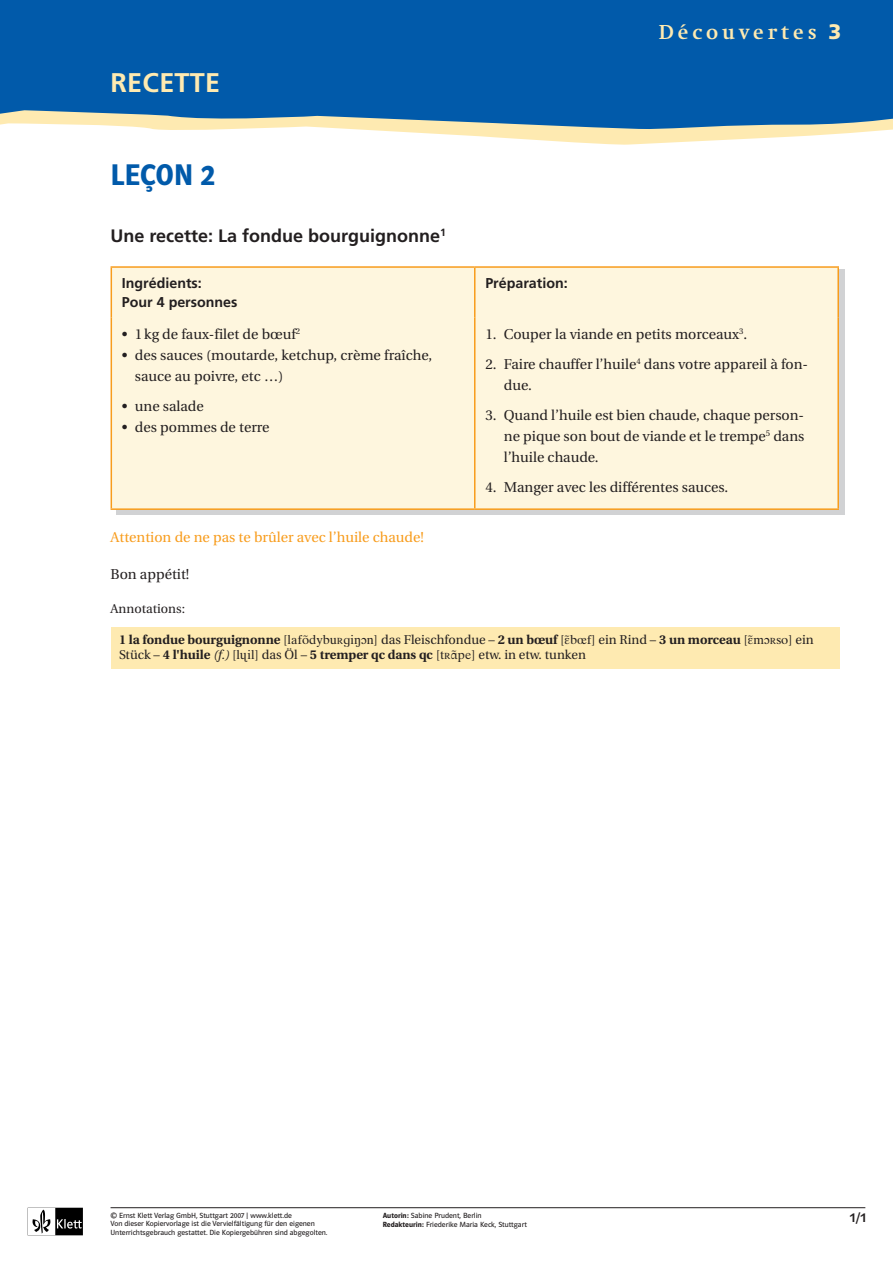
<style>
.page{position:relative;width:893px;height:1263px;background:#fff}
.page>*{position:absolute;margin:0;border:0;box-sizing:border-box;transform-origin:0 0}
.Titel_Lektion{font:30px "Polo ST11 K Hfett";color:#015aaa}
.Titel_generell{font:700 27px "Frutiger";letter-spacing:.01em;color:#feeab1}
.Text_nicht_am_Raster{font:700 21px "Swift EF";letter-spacing:.2em;color:#feeab1}
.Headline_12pt{font:700 18px "Frutiger";color:#231f20}
.Text_nicht_am_Raster-2{font:14.25px/21px "Utopia";color:#231f20}
.Headline_12pt-2{font:14.25px "Utopia";color:#f89c1c}
.Text_nicht_am_Raster-3{font:700 14.25px "Frutiger";color:#231f20}
.Text{font:14.25px "Utopia";color:#231f20}
.t1{font:13.5px "Polo ST11 K Krftg";color:#231f20}
.Fußnoten{font:12.75px/15.3px "Utopia";color:#231f20}
.t2{font:7.5px/8.9px "Polo ST11 K Buch";color:#231f20}
.s1{font-family:"Frutiger";font-weight:900}
.s2{font-weight:700}
.s3{font-family:"Phonet A"}
.s4{font-style:italic}
.s5{font-family:"Polo ST11 K Hfett"}
</style>
<div class="page">
<svg style="left:32px;top:1208px;width:51px;height:27px"></svg>
<hr style="left:111px;top:1207px;width:754px;height:1px;background:#231f20">
<svg style="left:153px;top:129px;width:740px;height:16px"></svg>
<div style="left:0;top:0;width:893px;height:129px;background:#015aaa"></div>
<div style="left:116px;top:269px;width:728px;height:245px;background:#d1d2d4"></div>
<div style="left:112px;top:627px;width:728px;height:42px;background:#feeab1"></div>
<div style="left:112px;top:268px;width:725px;height:240px;background:#fef6de"></div>
<hr style="left:111px;top:266px;width:364px;height:2px;background:#f89c1c">
<hr style="left:111px;top:268px;width:1px;height:50px;background:#f89c1c">
<hr style="left:475px;top:266px;width:364px;height:2px;background:#f89c1c">
<hr style="left:474px;top:268px;width:1px;height:50px;background:#f89c1c">
<hr style="left:837px;top:268px;width:2px;height:50px;background:#f89c1c">
<hr style="left:111px;top:318px;width:1px;height:190px;background:#f89c1c">
<hr style="left:474px;top:318px;width:1px;height:190px;background:#f89c1c">
<hr style="left:837px;top:318px;width:2px;height:190px;background:#f89c1c">
<hr style="left:111px;top:508px;width:364px;height:2px;background:#f89c1c">
<hr style="left:475px;top:508px;width:364px;height:2px;background:#f89c1c">
<p class="Titel_generell" style="left:111px;top:66px;width:111px">RECETTE</p>
<p class="Titel_Lektion" style="left:111px;top:158px;width:106px">LEÇON 2</p>
<p class="Headline_12pt" style="left:111px;top:225px;width:337px">Une recette: La fondue bourguignonne<sup>1</sup></p>
<p class="Text_nicht_am_Raster-3" style="left:122px;top:275px;width:81px">Ingrédients:</p>
<p class="Text_nicht_am_Raster-3" style="left:122px;top:294px;width:117px">Pour 4 personnes</p>
<p class="Text_nicht_am_Raster-2" style="left:122px;top:324px;width:180px">• 1 kg de faux-filet de bœuf<sup>2</sup></p>
<p class="Text_nicht_am_Raster-2" style="left:135px;top:345px;width:299px;text-indent:-13px">• des sauces (moutarde, ketchup, crème fraîche, sauce au poivre, etc …)</p>
<p class="Text_nicht_am_Raster-2" style="left:122px;top:396px;width:83px">• une salade</p>
<p class="Text_nicht_am_Raster-2" style="left:122px;top:417px;width:149px">• des pommes de terre</p>
<p class="Text_nicht_am_Raster" style="left:659px;top:21px;width:184px">Découvertes <span class="s1">3</span></p>
<p class="Text_nicht_am_Raster-3" style="left:485px;top:275px;width:84px">Préparation:</p>
<p class="Text_nicht_am_Raster-2" style="left:485px;top:324px;width:263px">1. Couper la viande en petits morceaux<sup>3</sup>.</p>
<p class="Text_nicht_am_Raster-2" style="left:504px;top:354px;width:306px;text-indent:-18px">2. Faire chauffer l’huile<sup>4</sup> dans votre appareil à fon&shy;due.</p>
<p class="Text_nicht_am_Raster-2" style="left:504px;top:405px;width:302px;text-align:justify;text-indent:-18px">3. Quand l’huile est bien chaude, chaque person&shy;ne pique son bout de viande et le trempe<sup>5</sup> dans l’huile chaude.</p>
<p class="Text_nicht_am_Raster-2" style="left:485px;top:477px;width:244px">4. Manger avec les différentes sauces.</p>
<p class="Headline_12pt-2" style="left:111px;top:529px;width:315px">Attention de ne pas te brûler avec l’huile chaude!</p>
<p class="Text" style="left:111px;top:566px;width:80px">Bon appétit!</p>
<p class="Fußnoten" style="left:111px;top:601px;width:76px">Annotations:</p>
<p class="Fußnoten" style="left:119px;top:632px;width:696px"><span class="s2">1 la fondue bourguignonne</span> [<span class="s3">lafPdybu6GiNCn</span>] das Fleischfondue – <span class="s2">2 un bœuf</span> [<span class="s3">5bqf</span>] ein Rind – <span class="s2">3 un morceau</span> [<span class="s3">5mC6so</span>] ein<br>Stück – <span class="s2">4 l'huile</span> <span class="s4">(f.)</span> [<span class="s3">lYil</span>] das Öl – <span class="s2">5 tremper qc dans qc</span> [<span class="s3">t6Rpe</span>] etw. in etw. tunken</p>
<p class="t2" style="left:111px;top:1211px;width:218px">© Ernst Klett Verlag GmbH, Stuttgart 2007 | www.klett.de<br>Von dieser Kopiervorlage ist die Vervielfältigung für den eigenen<br>Unterrichtsgebrauch gestattet. Die Kopiergebühren sind abgegolten.</p>
<p class="t2" style="left:383px;top:1211px;width:101px"><span class="s5">Autorin:</span> Sabine Prudent, Berlin</p>
<p class="t2" style="left:383px;top:1220px;width:146px"><span class="s5">Redakteurin:</span> Friederike Maria Keck, Stuttgart</p>
<p class="t1" style="left:850px;top:1210px;width:18px">1/1</p>
</div>
